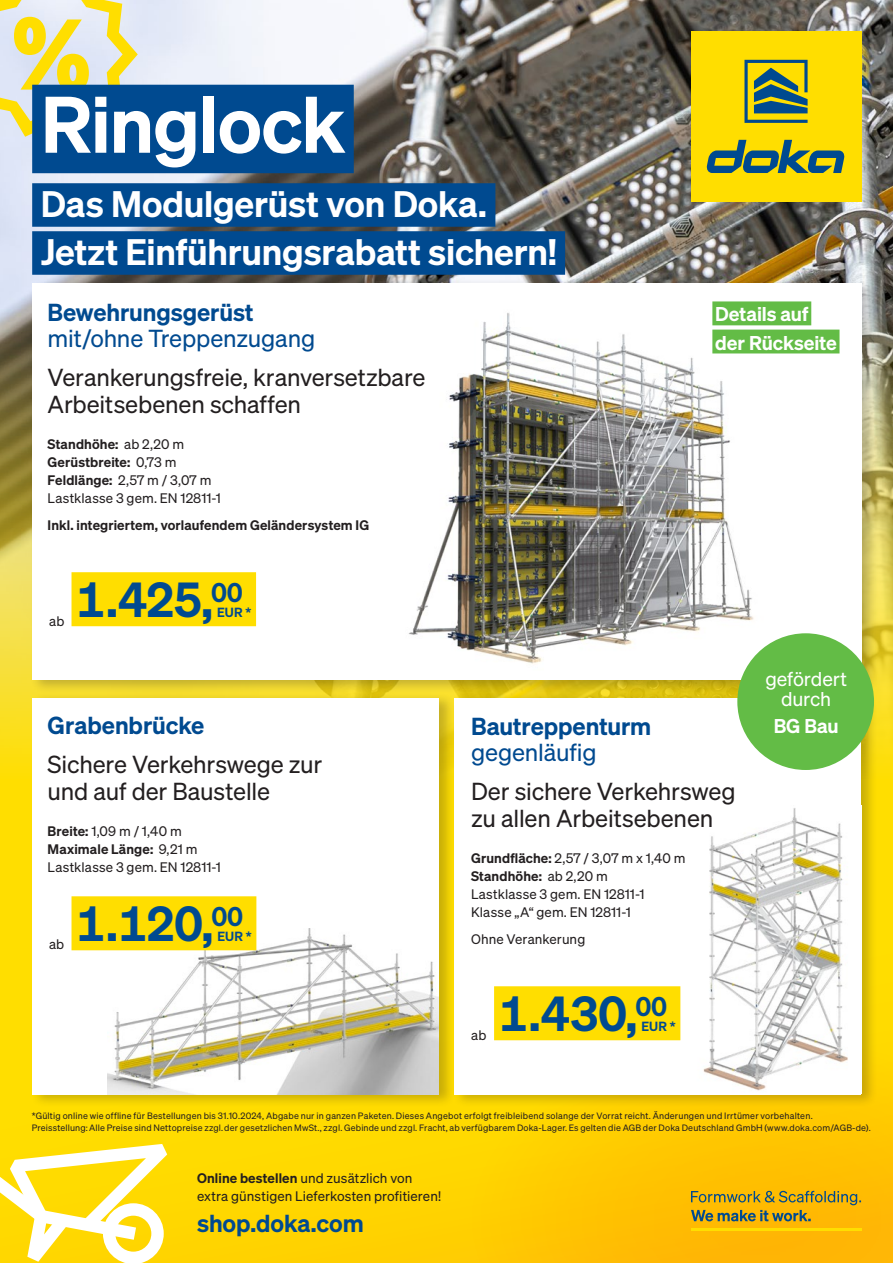
<style>
.page{position:relative;width:893px;height:1263px;background:#fff}
.page>*{position:absolute;margin:0;border:0;box-sizing:border-box;transform-origin:0 0}
.Main_title_-_template_1{font:600 78px "Sohne";letter-spacing:-.015em;color:#fff}
.Featured_price{font:600 48px "Sohne";letter-spacing:-.025em;color:#004a90}
.Main_title_-_template_1-2{font:600 36px "Sohne";letter-spacing:-.005em;color:#fff}
.Product_name{font:24px/26.4px "Sohne Buch";letter-spacing:-.005em;color:#231f20}
.Product_name-2{font:24px/26.4px "Sohne Buch";letter-spacing:-.01em;color:#004a90}
.Product_name-3{font:600 24px/26.4px "Sohne";color:#004a90}
.Call_to_action_-_Large_website{font:600 24px "Sohne";letter-spacing:-.005em;color:#004a90}
.Main_title_-_template_1-3{font:600 19.5px "Sohne";color:#fff}
.Product_name-4{font:19.5px/20.7px "Sohne Buch";letter-spacing:-.005em;color:#fff;text-align:center}
.Product_name-5{font:600 19.5px "Sohne";color:#fff}
.Product_description{font:13.5px/18px "Sohne Buch";letter-spacing:.01em;color:#231f20}
.Product_description-2{font:600 13.5px "Sohne";letter-spacing:.01em;color:#231f20}
.Featured_price-2{font:600 12.9px "Sohne";letter-spacing:.01em;color:#004a90}
.Footnotes_disclaimers{font:9px/11.7px "Sohne Buch";letter-spacing:.02em;color:#231f20}
.s1{font-family:"Sohne";font-weight:600}
.s2{font-family:"Sohne Buch";font-weight:400}
</style>
<div class="page">
<div style="left:0;top:168px;width:893px;height:1095px;background:#ffda00"></div>
<img style="left:0;top:0;width:893px;height:763px">
<svg style="left:471px;top:1094px;width:422px;height:169px;fill:#ffc500"></svg>
<svg style="left:0;top:1144px;width:167px;height:119px"></svg>
<svg style="left:691px;top:1191px;width:170px;height:30px;background:#c6a120"></svg>
<hr style="left:691px;top:1229px;width:170px;height:2px;background:#ffde00">
<div style="left:30px;top:279px;width:848px;height:414px;background:#231f20;opacity:.25"></div>
<div style="left:32px;top:284px;width:829px;height:396px;background:#fff"></div>
<div style="left:453px;top:693px;width:425px;height:414px;background:#231f20;opacity:.25"></div>
<div style="left:454px;top:698px;width:407px;height:396px;background:#fff"></div>
<div style="left:30px;top:693px;width:426px;height:414px;background:#231f20;opacity:.25"></div>
<div style="left:32px;top:698px;width:406px;height:396px;background:#fff"></div>
<img style="left:108px;top:928px;width:330px;height:166px">
<img style="left:408px;top:313px;width:361px;height:351px">
<img style="left:703px;top:808px;width:145px;height:283px">
<div style="left:72px;top:572px;width:184px;height:54px;background:#ffde00"></div>
<div style="left:72px;top:896px;width:184px;height:54px;background:#ffde00"></div>
<div style="left:494px;top:986px;width:186px;height:54px;background:#ffde00"></div>
<div style="left:737px;top:633px;width:137px;height:137px;background:#63bc46;border-radius:50%"></div>
<div style="left:691px;top:32px;width:170px;height:170px;background:#ffde00"></div>
<svg style="left:744px;top:60px;width:64px;height:63px"></svg>
<svg style="left:706px;top:140px;width:139px;height:33px"></svg>
<svg style="left:0;top:0;width:138px;height:137px;background:#eae39f"></svg>
<div style="left:32px;top:85px;width:322px;height:88px;background:#004a90"></div>
<div style="left:32px;top:183px;width:463px;height:44px;background:#004a90"></div>
<div style="left:32px;top:231px;width:533px;height:44px;background:#004a90"></div>
<div style="left:712px;top:301px;width:99px;height:24px;background:#63bc46"></div>
<div style="left:712px;top:330px;width:127px;height:23px;background:#63bc46"></div>
<p class="Main_title_-_template_1" style="left:41px;top:76px;width:306px">Ringlock</p>
<p class="Main_title_-_template_1-2" style="left:41px;top:182px;width:448px">Das Modulgerüst von Doka.</p>
<p class="Main_title_-_template_1-2" style="left:41px;top:230px;width:517px">Jetzt Einführungsrabatt sichern!</p>
<p class="Product_name-2" style="left:48px;top:298px;width:269px"><span class="s1">Bewehrungsgerüst </span>mit/ohne Treppenzugang</p>
<p class="Product_name" style="left:48px;top:364px;width:379px">Verankerungsfreie, kranversetzbare<br>Arbeitsebenen schaffen</p>
<p class="Product_description-2" style="left:48px;top:435px;width:138px">Standhöhe: <span class="s2">ab 2,20 m</span></p>
<p class="Product_description-2" style="left:48px;top:453px;width:130px">Gerüstbreite: <span class="s2">0,73 m</span></p>
<p class="Product_description" style="left:48px;top:470px;width:165px"><span class="s1">Feldlänge:</span> 2,57 m / 3,07 m</p>
<p class="Product_description" style="left:48px;top:488px;width:175px">Lastklasse 3 gem. EN 12811-1</p>
<p class="Product_description-2" style="left:48px;top:516px;width:323px">Inkl. integriertem, vorlaufendem Geländersystem IG</p>
<p class="Product_description" style="left:49px;top:612px;width:17px">ab</p>
<p class="Featured_price" style="left:76px;top:569px;width:168px">1.425,<sup>00</sup></p>
<p class="Featured_price-2" style="left:217px;top:604px;width:36px">EUR *</p>
<p class="Main_title_-_template_1-3" style="left:715px;top:302px;width:95px">Details auf</p>
<p class="Main_title_-_template_1-3" style="left:715px;top:330px;width:123px">der Rückseite</p>
<p class="Product_name-3" style="left:48px;top:711px;width:158px">Grabenbrücke</p>
<p class="Product_name" style="left:48px;top:751px;width:276px">Sichere Verkehrswege zur und auf der Baustelle</p>
<p class="Product_description" style="left:48px;top:821px;width:136px"><span class="s1">Breite:</span> 1,09 m / 1,40 m</p>
<p class="Product_description-2" style="left:48px;top:840px;width:151px">Maximale Länge: <span class="s2">9,21 m</span></p>
<p class="Product_description" style="left:48px;top:857px;width:175px">Lastklasse 3 gem. EN 12811-1</p>
<p class="Product_description" style="left:49px;top:935px;width:17px">ab</p>
<p class="Featured_price" style="left:76px;top:894px;width:169px">1.120,<sup>00</sup></p>
<p class="Featured_price-2" style="left:217px;top:928px;width:36px">EUR *</p>
<p class="Product_name-3" style="left:471px;top:712px;width:182px">Bautreppenturm <span class="s2">gegenläufig</span></p>
<p class="Product_name" style="left:471px;top:778px;width:266px">Der sichere Verkehrsweg zu allen Arbeitsebenen</p>
<p class="Product_description" style="left:471px;top:848px;width:216px"><span class="s1">Grundfläche:</span> 2,57 / 3,07 m x 1,40 m</p>
<p class="Product_description-2" style="left:471px;top:867px;width:138px">Standhöhe: <span class="s2">ab 2,20 m</span></p>
<p class="Product_description" style="left:471px;top:884px;width:175px">Lastklasse 3 gem. EN 12811-1</p>
<p class="Product_description" style="left:471px;top:902px;width:161px">Klasse „A“ gem. EN 12811-1</p>
<p class="Product_description" style="left:471px;top:929px;width:116px">Ohne Verankerung</p>
<p class="Product_description" style="left:471px;top:1026px;width:17px">ab</p>
<p class="Featured_price" style="left:499px;top:983px;width:170px">1.430,<sup>00</sup></p>
<p class="Featured_price-2" style="left:641px;top:1018px;width:36px">EUR *</p>
<p class="Product_name-4" style="left:765px;top:668px;width:83px">gefördert durch</p>
<p class="Product_name-5" style="left:774px;top:714px;width:67px">BG Bau</p>
<p class="Footnotes_disclaimers" style="left:32px;top:1110px;width:841px">*Gültig online wie offline für Bestellungen bis 31.10.2024, Abgabe nur in ganzen Paketen. Dieses Angebot erfolgt freibleibend solange der Vorrat reicht. Änderungen und Irrtümer vorbehalten.<br>Preisstellung: Alle Preise sind Nettopreise zzgl. der gesetzlichen MwSt., zzgl. Gebinde und zzgl. Fracht, ab verfügbarem Doka-Lager. Es gelten die AGB der Doka Deutschland GmbH (www.doka.com/AGB-de).</p>
<p class="Product_description" style="left:197px;top:1169px;width:246px"><span class="s1">Online bestellen</span> und zusätzlich von extra günstigen Lieferkosten profitieren!</p>
<p class="Call_to_action_-_Large_website" style="left:197px;top:1208px;width:168px">shop.doka.com</p>
</div>
